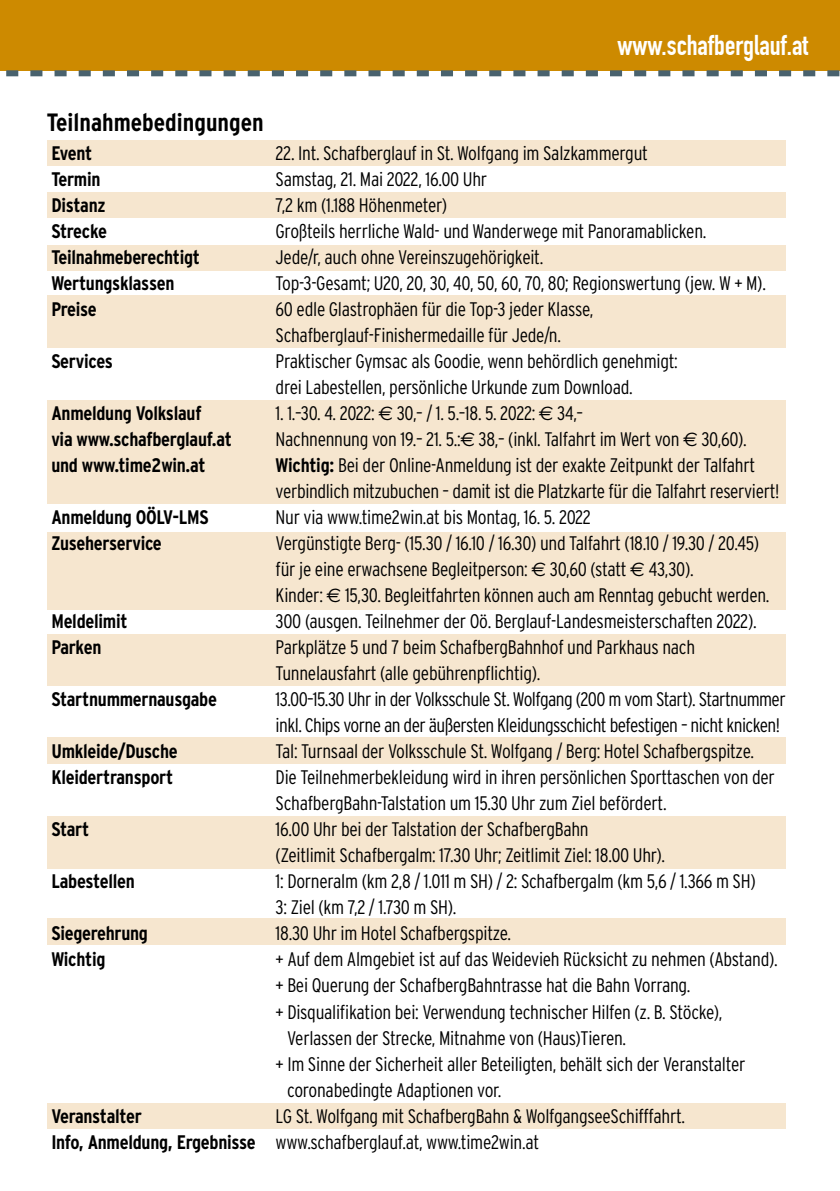
<style>
.page{position:relative;width:840px;height:1191px;background:#fff}
.page>*{position:absolute;margin:0;border:0;box-sizing:border-box;transform-origin:0 0}
.t1{font:700 28px "DIN Condensed";color:#fff}
.t2{font:700 condensed 25px "Interstate";color:#000}
.t3{font:300 condensed 19.6px/26px "Interstate";letter-spacing:-.015em;color:#000}
.t4{font:700 condensed 19.6px "Interstate";letter-spacing:-.015em;color:#000}
.s1{font-family:"Euro Sans";font-weight:400;font-stretch:normal}
.s2{font-weight:700}
</style>
<div class="page">
<div style="left:0;top:0;width:839px;height:70px;background:#cd8a00"></div>
<svg style="left:0;top:70px;width:839px;height:6px"></svg>
<div style="left:47px;top:141px;width:737px;height:25px;background:#f6e6cf"></div>
<div style="left:47px;top:193px;width:737px;height:25px;background:#f6e6cf"></div>
<div style="left:47px;top:245px;width:737px;height:26px;background:#f6e6cf"></div>
<div style="left:47px;top:634px;width:737px;height:51px;background:#f6e6cf"></div>
<div style="left:47px;top:1102px;width:737px;height:26px;background:#f6e6cf"></div>
<div style="left:47px;top:295px;width:737px;height:53px;background:#f6e6cf"></div>
<div style="left:47px;top:400px;width:737px;height:103px;background:#f6e6cf"></div>
<div style="left:47px;top:532px;width:737px;height:77px;background:#f6e6cf"></div>
<div style="left:47px;top:738px;width:737px;height:26px;background:#f6e6cf"></div>
<div style="left:47px;top:918px;width:737px;height:26px;background:#f6e6cf"></div>
<div style="left:47px;top:816px;width:737px;height:53px;background:#f6e6cf"></div>
<h1 class="t1" style="left:617px;top:29px;width:192px">www.schafberglauf.at</h1>
<p class="t2" style="left:47px;top:108px;width:218px">Teilnahmebedingungen</p>
<p class="t4" style="left:51px;top:142px;width:42px">Event</p>
<p class="t3" style="left:275px;top:140px;width:373px">22. Int. Schafberglauf in St. Wolfgang im Salzkammergut</p>
<p class="t4" style="left:51px;top:168px;width:51px">Termin</p>
<p class="t3" style="left:275px;top:166px;width:213px">Samstag, 21. Mai 2022, 16.00 Uhr</p>
<p class="t4" style="left:51px;top:194px;width:56px">Distanz</p>
<p class="t3" style="left:275px;top:192px;width:173px">7,2 km (1.188 Höhenmeter)</p>
<p class="t4" style="left:51px;top:220px;width:57px">Strecke</p>
<p class="t3" style="left:275px;top:218px;width:432px">Großteils herrliche Wald- und Wanderwege mit Panoramablicken.</p>
<p class="t4" style="left:51px;top:246px;width:150px">Teilnahmeberechtigt</p>
<p class="t3" style="left:275px;top:244px;width:269px">Jede/r, auch ohne Vereinszugehörigkeit.</p>
<p class="t4" style="left:51px;top:272px;width:124px">Wertungsklassen</p>
<p class="t3" style="left:275px;top:270px;width:491px">Top-3-Gesamt; U20, 20, 30, 40, 50, 60, 70, 80; Regionswertung (jew. W + M).</p>
<p class="t4" style="left:51px;top:298px;width:47px">Preise</p>
<p class="t3" style="left:275px;top:296px;width:319px">60 edle Glastrophäen für die Top-3 jeder Klasse,<br>Schafberglauf-Finishermedaille für Jede/n.</p>
<p class="t4" style="left:51px;top:350px;width:63px">Services</p>
<p class="t3" style="left:275px;top:348px;width:403px">Praktischer Gymsac als Goodie, wenn behördlich genehmigt: drei Labestellen, persönliche Urkunde zum Download.</p>
<p class="t4" style="left:51px;top:402px;width:151px">Anmeldung Volkslauf</p>
<p class="t3" style="left:275px;top:400px;width:309px">1. 1.–30. 4. 2022: <span class="s1">€</span> 30,– / 1. 5.–18. 5. 2022: <span class="s1">€</span> 34,–</p>
<p class="t4" style="left:51px;top:428px;width:182px">via www.schafberglauf.at</p>
<p class="t3" style="left:275px;top:426px;width:472px">Nachnennung von 19.– 21. 5.:<span class="s1">€</span> 38,– (inkl. Talfahrt im Wert von <span class="s1">€</span> 30,60).</p>
<p class="t4" style="left:51px;top:454px;width:156px">und www.time2win.at</p>
<p class="t3" style="left:275px;top:452px;width:505px"><span class="s2">Wichtig:</span> Bei der Online-Anmeldung ist der exakte Zeitpunkt der Talfahrt verbindlich mitzubuchen – damit ist die Platzkarte für die Talfahrt reserviert!</p>
<p class="t4" style="left:51px;top:506px;width:159px">Anmeldung OÖLV-LMS</p>
<p class="t3" style="left:275px;top:504px;width:316px">Nur via www.time2win.at bis Montag, 16. 5. 2022</p>
<p class="t4" style="left:51px;top:532px;width:112px">Zuseherservice</p>
<p class="t3" style="left:275px;top:530px;width:495px">Vergünstigte Berg- (15.30 / 16.10 / 16.30) und Talfahrt (18.10 / 19.30 / 20.45) für je eine erwachsene Begleitperson: <span class="s1">€</span> 30,60 (statt <span class="s1">€</span> 43,30).<br>Kinder: <span class="s1">€</span> 15,30. Begleitfahrten können auch am Renntag gebucht werden.</p>
<p class="t4" style="left:51px;top:610px;width:78px">Meldelimit</p>
<p class="t3" style="left:275px;top:608px;width:482px">300 (ausgen. Teilnehmer der Oö. Berglauf-Landesmeisterschaften 2022).</p>
<p class="t4" style="left:51px;top:636px;width:52px">Parken</p>
<p class="t3" style="left:275px;top:634px;width:421px">Parkplätze 5 und 7 beim SchafbergBahnhof und Parkhaus nach<br>Tunnelausfahrt (alle gebührenpflichtig).</p>
<p class="t4" style="left:51px;top:688px;width:167px">Startnummernausgabe</p>
<p class="t3" style="left:275px;top:686px;width:511px">13.00–15.30 Uhr in der Volksschule St. Wolfgang (200 m vom Start). Startnummer inkl. Chips vorne an der äußersten Kleidungsschicht befestigen – nicht knicken!</p>
<p class="t4" style="left:51px;top:740px;width:128px">Umkleide/Dusche</p>
<p class="t3" style="left:275px;top:738px;width:479px">Tal: Turnsaal der Volksschule St. Wolfgang / Berg: Hotel Schafbergspitze.</p>
<p class="t4" style="left:51px;top:766px;width:123px">Kleidertransport</p>
<p class="t3" style="left:275px;top:764px;width:500px">Die Teilnehmerbekleidung wird in ihren persönlichen Sporttaschen von der<br>SchafbergBahn-Talstation um 15.30 Uhr zum Ziel befördert.</p>
<p class="t4" style="left:51px;top:818px;width:40px">Start</p>
<p class="t3" style="left:275px;top:816px;width:391px">16.00 Uhr bei der Talstation der SchafbergBahn<br>(Zeitlimit Schafbergalm: 17.30 Uhr; Zeitlimit Ziel: 18.00 Uhr).</p>
<p class="t4" style="left:51px;top:870px;width:85px">Labestellen</p>
<p class="t3" style="left:275px;top:868px;width:481px">1: Dorneralm (km 2,8 / 1.011 m SH) / 2: Schafbergalm (km 5,6 / 1.366 m SH)<br>3: Ziel (km 7,2 / 1.730 m SH).</p>
<p class="t4" style="left:51px;top:922px;width:98px">Siegerehrung</p>
<p class="t3" style="left:275px;top:920px;width:237px">18.30 Uhr im Hotel Schafbergspitze.</p>
<p class="t4" style="left:51px;top:948px;width:56px">Wichtig</p>
<p class="t3" style="left:275px;top:946px;width:503px">+ Auf dem Almgebiet ist auf das Weidevieh Rücksicht zu nehmen (Abstand).</p>
<p class="t3" style="left:275px;top:972px;width:416px">+ Bei Querung der SchafbergBahntrasse hat die Bahn Vorrang.</p>
<p class="t3" style="left:275px;top:998px;width:448px">+ Disqualifikation bei: Verwendung technischer Hilfen (z. B. Stöcke),</p>
<p class="t3" style="left:287px;top:1024px;width:340px">Verlassen der Strecke, Mitnahme von (Haus)Tieren.</p>
<p class="t3" style="left:275px;top:1050px;width:471px">+ Im Sinne der Sicherheit aller Beteiligten, behält sich der Veranstalter</p>
<p class="t3" style="left:287px;top:1076px;width:216px">coronabedingte Adaptionen vor.</p>
<p class="t4" style="left:51px;top:1104px;width:92px">Veranstalter</p>
<p class="t3" style="left:51px;top:1102px;width:635px;text-indent:224px">LG St. Wolfgang mit SchafbergBahn &amp; WolfgangseeSchifffahrt.<br><span class="s2">Info, Anmeldung, Ergebnisse</span> www.schafberglauf.at, www.time2win.at</p>
</div>
